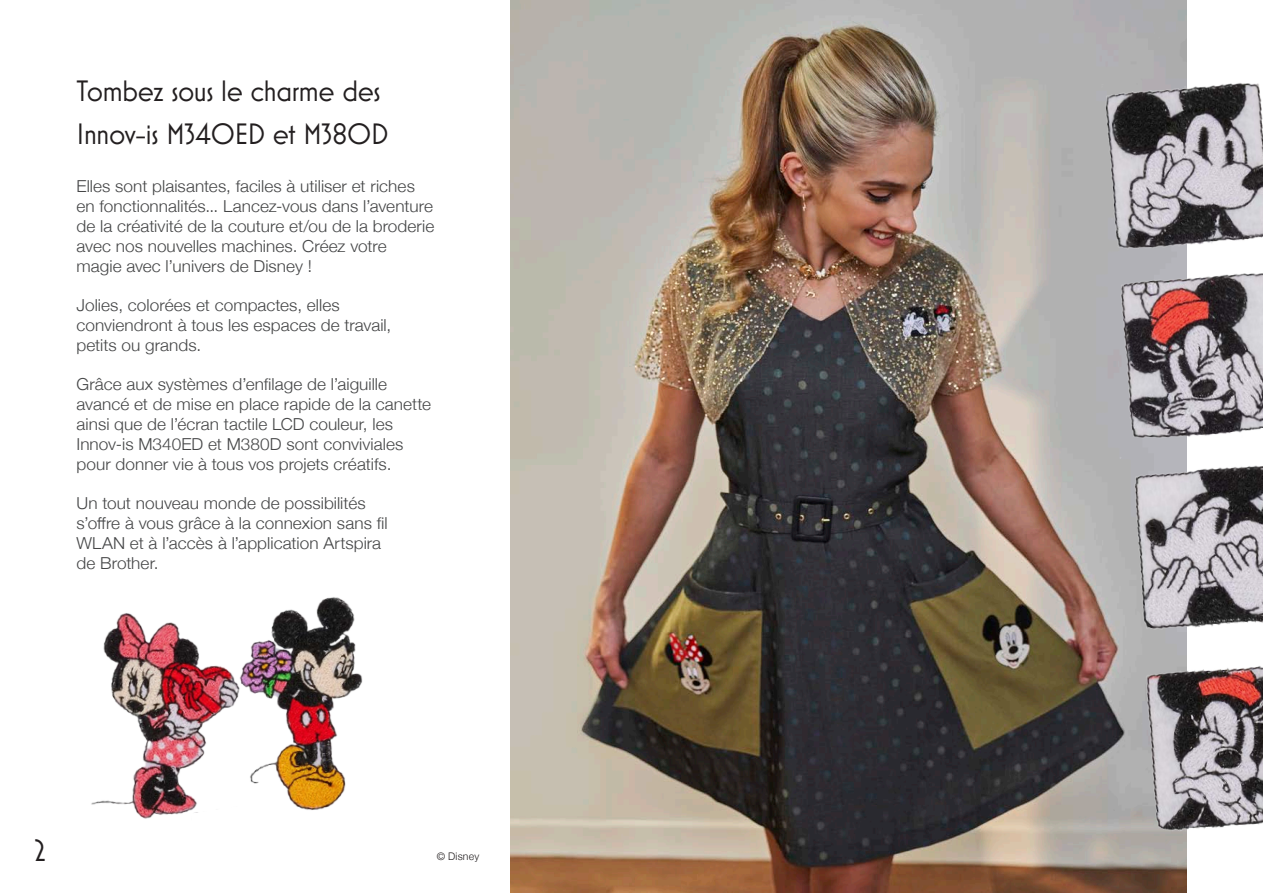
<style>
.page{position:relative;width:1263px;height:893px;background:#fff}
.page>*{position:absolute;margin:0;border:0;box-sizing:border-box;transform-origin:0 0}
.t1{font:31.5px "Mostra Nuova";color:#231f20}
.t2{font:30px/43.5px "Mostra Nuova";letter-spacing:-.015em;color:#231f20}
.t3{font:300 16.5px/19.8px "Helvetica Neue";letter-spacing:.005em;color:#454647;scale:1.04 1}
.t4{font:300 10.5px "Helvetica Neue";letter-spacing:.02em;color:#231f20}
</style>
<div class="page">
<img style="left:510px;top:0;width:676px;height:893px">
<img style="left:1086px;top:50px;width:177px;height:605px">
<img style="left:1124px;top:647px;width:139px;height:203px">
<img style="left:91px;top:597px;width:272px;height:222px">
<svg style="left:191px;top:801px;width:83px;height:18px"></svg>
<p class="t2" style="left:77px;top:68px;width:314px">Tombez sous le charme des<br>Innov-is M340ED et M380D</p>
<p class="t3" style="left:77px;top:175px;width:346px">Elles sont plaisantes, faciles à utiliser et riches en fonctionnalités... Lancez-vous dans l’aventure de la créativité de la couture et/ou de la broderie avec nos nouvelles machines. Créez votre magie avec l’univers de Disney !</p>
<p class="t3" style="left:77px;top:294px;width:304px">Jolies, colorées et compactes, elles conviendront à tous les espaces de travail, petits ou grands.</p>
<p class="t3" style="left:77px;top:373px;width:342px">Grâce aux systèmes d’enfilage de l’aiguille avancé et de mise en place rapide de la canette ainsi que de l’écran tactile LCD couleur, les Innov-is M340ED et M380D sont conviviales pour donner vie à tous vos projets créatifs.</p>
<p class="t3" style="left:77px;top:492px;width:301px">Un tout nouveau monde de possibilités s’offre à vous grâce à la connexion sans fil WLAN et à l’accès à l’application Artspira de Brother.</p>
<p class="t1" style="left:34px;top:832px;width:13px">2</p>
<p class="t4" style="left:437px;top:848px;width:44px">© Disney</p>
</div>
